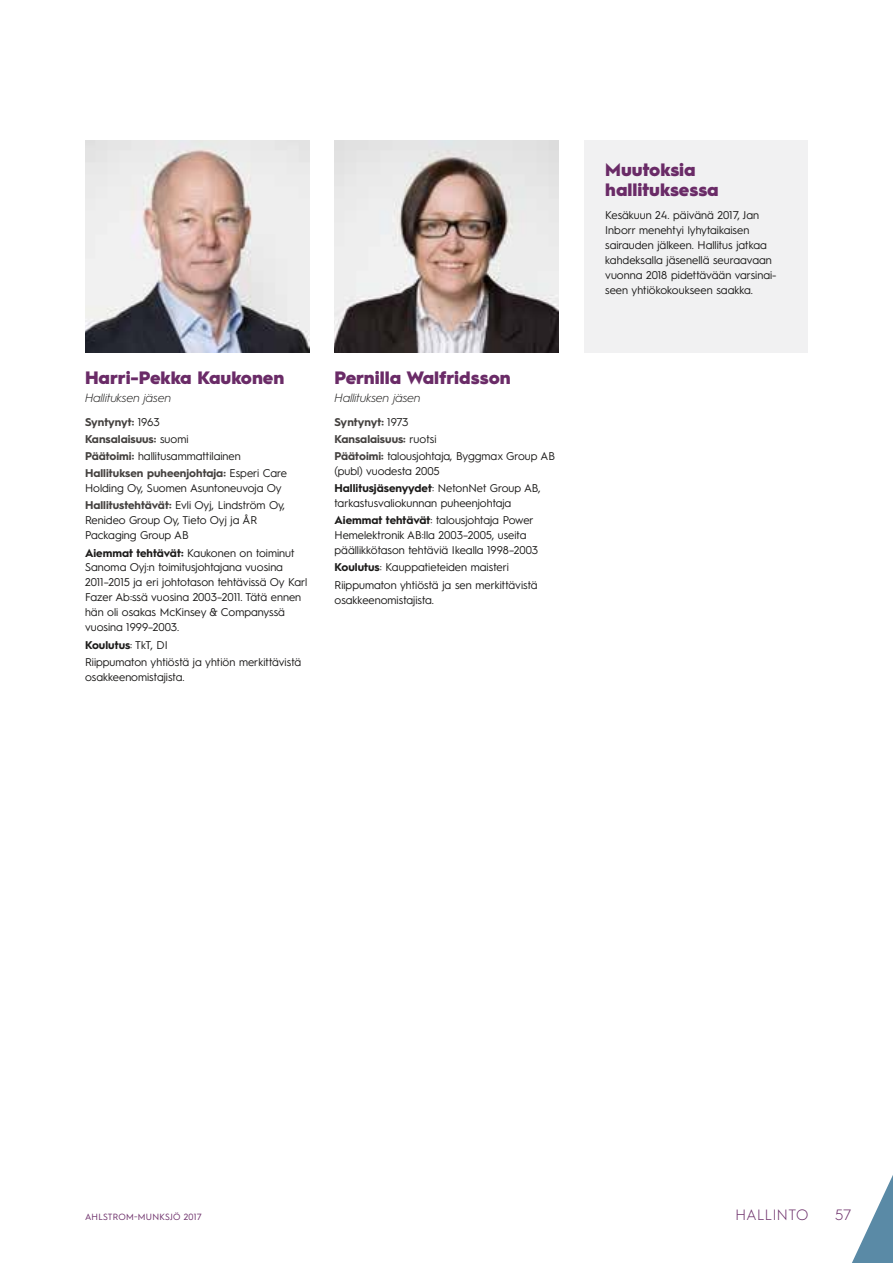
<style>
.page{position:relative;width:893px;height:1263px;background:#fff}
.page>*{position:absolute;margin:0;border:0;box-sizing:border-box;transform-origin:0 0}
.t1{font:900 18px/19.5px "Hurme Geometric Sans 1";color:#6a2b67}
.t2{font:300 15px "Hurme Geometric Sans 1";letter-spacing:.03em;color:#6a2b67}
.t3{font:italic 300 12px "Hurme Geometric Sans 1";color:#1c1b1a}
.t4{font:11.25px/15px "Hurme Geometric Sans 1";color:#1c1b1a}
.t5{font:700 11.25px/17.1px "Hurme Geometric Sans 1";color:#44413f}
.t6{font:9px "Hurme Geometric Sans 1";letter-spacing:.03em;color:#6a2b67}
.s1{font-weight:400;color:#1c1b1a}
.s2{font-weight:700;color:#44413f}
.s3{font-weight:700}
</style>
<div class="page">
<div style="left:584px;top:140px;width:224px;height:213px;background:#f1f1f2"></div>
<img style="left:85px;top:140px;width:224px;height:213px">
<img style="left:334px;top:140px;width:224px;height:213px">
<svg style="left:852px;top:1175px;width:41px;height:88px"></svg>
<h1 class="t1" style="left:85px;top:367px;width:201px">Harri-Pekka Kaukonen</h1>
<p class="t3" style="left:85px;top:390px;width:88px">Hallituksen jäsen</p>
<p class="t5" style="left:85px;top:413px;width:203px">Syntynyt: <span class="s1">1963<br></span>Kansalaisuus: <span class="s1">suomi<br></span>Päätoimi: <span class="s1">hallitusammattilainen<br></span>Hallituksen puheenjohtaja: <span class="s1">Esperi Care</span></p>
<p class="t4" style="left:85px;top:479px;width:202px;line-height:17.1px">Holding Oy, Suomen Asuntoneuvoja Oy<br><span class="s2">Hallitustehtävät:</span> Evli Oyj, Lindström Oy,</p>
<p class="t4" style="left:85px;top:512px;width:174px">Renideo Group Oy, Tieto Oyj ja ÅR<br>Packaging Group AB</p>
<p class="t4" style="left:85px;top:544px;width:224px"><span class="s3">Aiemmat tehtävät:</span> Kaukonen on toiminut Sanoma Oyj:n toimitusjohtajana vuosina 2011–2015 ja eri johtotason tehtävissä Oy Karl Fazer Ab:ssä vuosina 2003–2011. Tätä ennen hän oli osakas McKinsey &amp; Companyssä vuosina 1999–2003.</p>
<p class="t4" style="left:85px;top:635px;width:218px;line-height:17.1px"><span class="s3">Koulutus</span>: TkT, DI<br>Riippumaton yhtiöstä ja yhtiön merkittävistä</p>
<p class="t4" style="left:85px;top:668px;width:101px">osakkeenomistajista.</p>
<h1 class="t1" style="left:334px;top:367px;width:178px">Pernilla Walfridsson</h1>
<p class="t3" style="left:334px;top:390px;width:88px">Hallituksen jäsen</p>
<p class="t4" style="left:334px;top:413px;width:222px;line-height:17.1px"><span class="s2">Syntynyt:</span> 1973<br><span class="s2">Kansalaisuus:</span> ruotsi<br><span class="s2">Päätoimi:</span> talousjohtaja, Byggmax Group AB</p>
<p class="t4" style="left:334px;top:462px;width:208px;line-height:17.1px">(publ) vuodesta 2005<br><span class="s3">Hallitusjäsenyydet</span>: NetonNet Group AB,</p>
<p class="t4" style="left:334px;top:494px;width:201px;line-height:17.1px">tarkastusvaliokunnan puheenjohtaja<br><span class="s3">Aiemmat tehtävät</span>: talousjohtaja Power</p>
<p class="t4" style="left:334px;top:527px;width:205px">Hemelektronik AB:lla 2003–2005, useita päällikkötason tehtäviä Ikealla 1998–2003</p>
<p class="t4" style="left:334px;top:558px;width:205px;line-height:17.1px"><span class="s3">Koulutus</span>: Kauppatieteiden maisteri<br>Riippumaton yhtiöstä ja sen merkittävistä</p>
<p class="t4" style="left:334px;top:591px;width:101px">osakkeenomistajista.</p>
<h1 class="t1" style="left:605px;top:159px;width:115px">Muutoksia hallituksessa</h1>
<p class="t4" style="left:605px;top:207px;width:173px">Kesäkuun 24. päivänä 2017, Jan Inborr menehtyi lyhytaikaisen sairauden jälkeen. Hallitus jatkaa kahdeksalla jäsenellä seuraavaan vuonna 2018 pidettävään varsinai&shy;seen yhtiökokoukseen saakka.</p>
<p class="t6" style="left:85px;top:1211px;width:118px">AHLSTROM-MUNKSJÖ 2017</p>
<h2 class="t2" style="left:735px;top:1205px;width:74px">HALLINTO</h2>
<h2 class="t2" style="left:835px;top:1205px;width:17px">57</h2>
</div>
